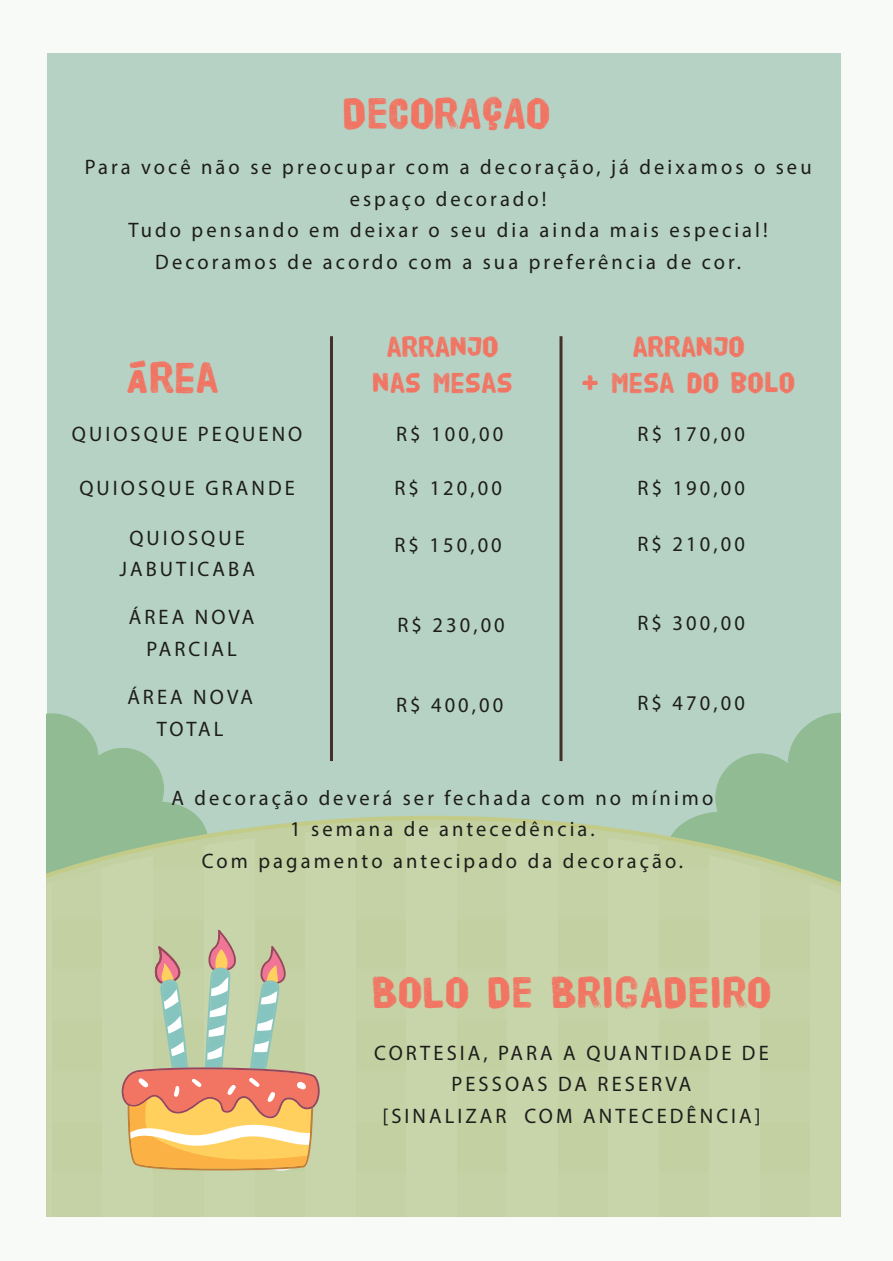
<style>
.page{position:relative;width:893px;height:1261px;background:#fff}
.page>*{position:absolute;margin:0;border:0;box-sizing:border-box;transform-origin:0 0}
.t1{font:45px "HVD Poster";color:#f27462}
.t2{font:30px/36px "HVD Poster";color:#f27462;text-align:center}
.t3{font:21px/31.5px "Myriad Pro";letter-spacing:.15em;color:#1d1d1b;text-align:center}
</style>
<div class="page">
<div style="left:0;top:0;width:893px;height:1260px;background:#f7faf7"></div>
<div style="left:47px;top:53px;width:793px;height:1163px;background:#b6d2c4"></div>
<svg style="left:700px;top:713px;width:140px;height:102px;fill:#91bb93"></svg>
<svg style="left:52px;top:820px;width:788px;height:351px;fill:#c3d0a1"></svg>
<div style="left:305px;top:826px;width:50px;height:390px;background:#c8d4aa"></div>
<div style="left:47px;top:826px;width:5px;height:390px;background:#c8d4aa"></div>
<svg style="left:811px;top:826px;width:29px;height:345px;fill:#c8d4aa"></svg>
<svg style="left:709px;top:826px;width:51px;height:345px;fill:#c8d4aa"></svg>
<div style="left:608px;top:826px;width:51px;height:390px;background:#c8d4aa"></div>
<div style="left:507px;top:826px;width:51px;height:390px;background:#c8d4aa"></div>
<div style="left:406px;top:826px;width:51px;height:390px;background:#c8d4aa"></div>
<div style="left:47px;top:868px;width:793px;height:50px;background:#c5d2a5"></div>
<div style="left:47px;top:969px;width:793px;height:51px;background:#c8d4aa"></div>
<div style="left:47px;top:1070px;width:793px;height:51px;background:#c8d4aa"></div>
<div style="left:47px;top:1171px;width:793px;height:45px;background:#c5d2a5"></div>
<hr style="left:330px;top:336px;width:3px;height:424px;background:#423029">
<hr style="left:559px;top:336px;width:3px;height:424px;background:#423029">
<svg style="left:47px;top:713px;width:274px;height:457px"></svg>
<h1 class="t1" style="left:342px;top:93px;width:210px">DECORAÇAO</h1>
<p class="t3" style="left:85px;top:151px;width:728px">Para você não se preocupar com a decoração, já deixamos o seu espaço decorado!<br>Tudo pensando em deixar o seu dia ainda mais especial!<br>Decoramos de acordo com a sua preferência de cor.</p>
<h1 class="t1" style="left:126px;top:357px;width:94px">ÁREA</h1>
<h2 class="t2" style="left:372px;top:329px;width:142px">ARRANJO<br>NAS MESAS</h2>
<h2 class="t2" style="left:582px;top:329px;width:214px">ARRANJO<br>+ MESA DO BOLO</h2>
<p class="t3" style="left:72px;top:418px;width:232px">QUIOSQUE PEQUENO</p>
<p class="t3" style="left:396px;top:418px;width:109px">R$ 100,00</p>
<p class="t3" style="left:638px;top:418px;width:109px">R$ 170,00</p>
<p class="t3" style="left:79px;top:472px;width:217px">QUIOSQUE GRANDE</p>
<p class="t3" style="left:395px;top:472px;width:109px">R$ 120,00</p>
<p class="t3" style="left:638px;top:472px;width:109px">R$ 190,00</p>
<p class="t3" style="left:119px;top:521px;width:137px">QUIOSQUE<br>JABUTICABA</p>
<p class="t3" style="left:394px;top:529px;width:109px">R$ 150,00</p>
<p class="t3" style="left:637px;top:527px;width:109px">R$ 210,00</p>
<p class="t3" style="left:129px;top:601px;width:127px">ÁREA NOVA<br>PARCIAL</p>
<p class="t3" style="left:397px;top:608px;width:109px">R$ 230,00</p>
<p class="t3" style="left:637px;top:607px;width:109px">R$ 300,00</p>
<p class="t3" style="left:127px;top:680px;width:127px">ÁREA NOVA<br>TOTAL</p>
<p class="t3" style="left:396px;top:688px;width:109px">R$ 400,00</p>
<p class="t3" style="left:637px;top:686px;width:109px">R$ 470,00</p>
<p class="t3" style="left:172px;top:781px;width:543px">A decoração deverá ser fechada com no mínimo<br>1 semana de antecedência.<br>Com pagamento antecipado da decoração.</p>
<h1 class="t1" style="left:372px;top:972px;width:401px">BOLO DE BRIGADEIRO</h1>
<p class="t3" style="left:374px;top:1036px;width:396px">CORTESIA, PARA A QUANTIDADE DE<br>PESSOAS DA RESERVA<br>[SINALIZAR COM ANTECEDÊNCIA]</p>
</div>
